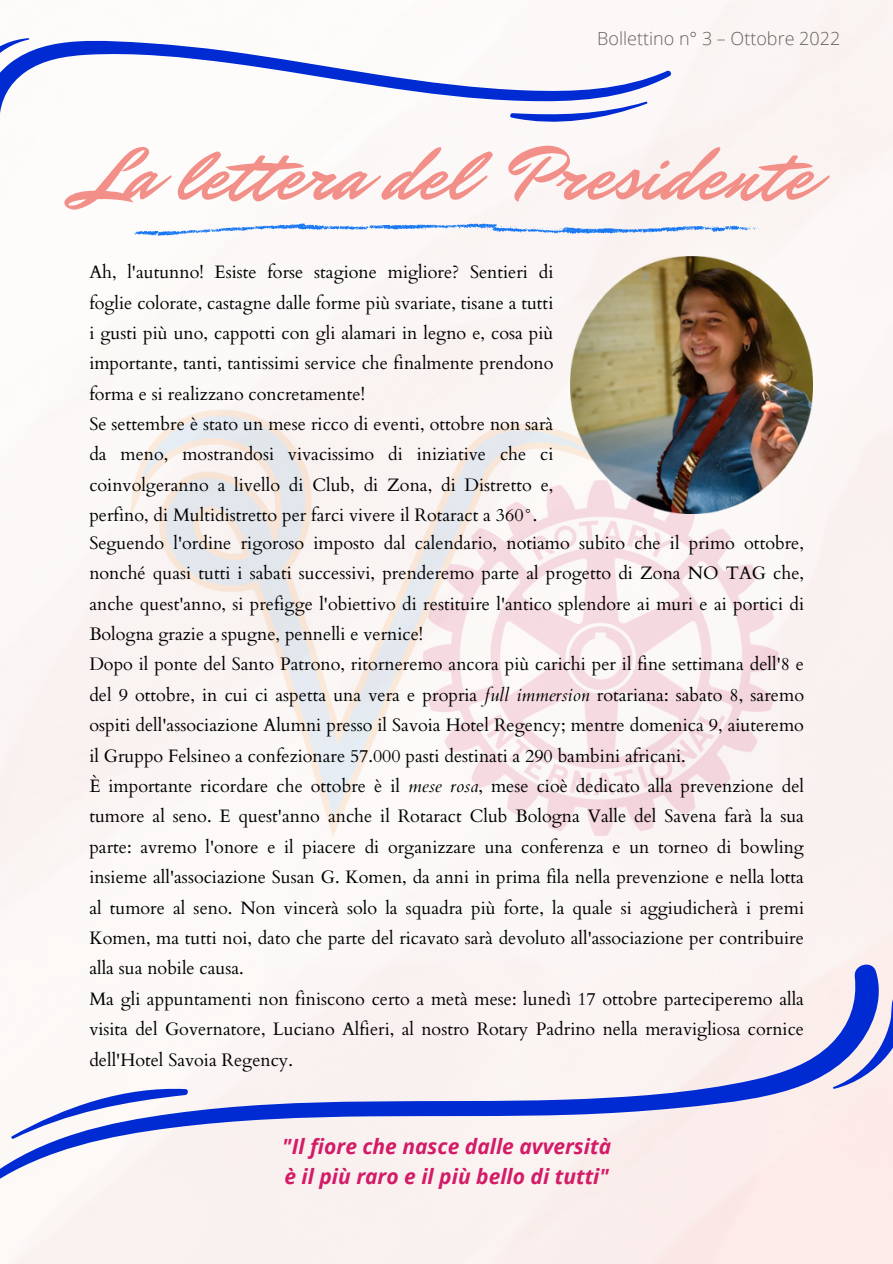
<style>
.page{position:relative;width:893px;height:1264px;background:#fff}
.page>*{position:absolute;margin:0;border:0;box-sizing:border-box;transform-origin:0 0}
.t1{font:76.5px "Mr Dafoe";color:#f28f88}
.t2{font:italic 700 21px/29.2px "Open Sans";color:#d31b67}
.t3{font:18px/30.3px "Cardo";color:#000;text-align:justify}
.t4{font:300 18px "Open Sans";color:#65625d}
.s1{font-style:italic}
</style>
<div class="page">
<div style="left:0;top:0;width:892px;height:1263px;background:#faf5f3"></div>
<svg style="left:0;top:27px;width:673px;height:145px"></svg>
<svg style="left:508px;top:93px;width:140px;height:40px"></svg>
<svg style="left:0;top:34px;width:30px;height:73px"></svg>
<img style="left:114px;top:299px;width:665px;height:659px">
<svg style="left:0;top:958px;width:892px;height:228px;fill:#faf2f1"></svg>
<svg style="left:7px;top:1079px;width:185px;height:60px"></svg>
<svg style="left:823px;top:989px;width:69px;height:100px;background:#9ba3e1"></svg>
<svg style="left:134px;top:223px;width:625px;height:13px"></svg>
<img style="left:570px;top:256px;width:242px;height:257px">
<p class="t4" style="left:597px;top:25px;width:244px">Bollettino n° 3 – Ottobre 2022</p>
<p class="t1" style="left:81px;top:123px;width:733px">La let era del Presidente</p>
<p class="t3" style="left:89px;top:257px;width:465px">Ah, l'autunno! Esiste forse stagione migliore? Sentieri di foglie colorate, castagne dalle forme più svariate, tisane a tutti i gusti più uno, cappotti con gli alamari in legno e, cosa più importante, tanti, tantissimi service che finalmente prendono forma e si realizzano concretamente!</p>
<p class="t3" style="left:89px;top:409px;width:465px">Se settembre è stato un mese ricco di eventi, ottobre non sarà da meno, mostrandosi vivacissimo di iniziative che ci coinvolgeranno a livello di Club, di Zona, di Distretto e, perfino, di Multidistretto per farci vivere il Rotaract a 360°.</p>
<p class="t3" style="left:89px;top:528px;width:716px">Seguendo l'ordine rigoroso imposto dal calendario, notiamo subito che il primo ottobre, nonché quasi tutti i sabati successivi, prenderemo parte al progetto di Zona NO TAG che, anche quest'anno, si prefigge l'obiettivo di restituire l'antico splendore ai muri e ai portici di Bologna grazie a spugne, pennelli e vernice!</p>
<h1 class="t3" style="left:89px;top:649px;width:716px">Dopo il ponte del Santo Patrono, ritorneremo ancora più carichi per il fine settimana dell'8 e del 9 ottobre, in cui ci aspetta una vera e propria <span class="s1">full immersion</span> rotariana: sabato 8, saremo ospiti dell'associazione Alumni presso il Savoia Hotel Regency; mentre domenica 9, aiuteremo il Gruppo Felsineo a confezionare 57.000 pasti destinati a 290 bambini africani.</h1>
<p class="t3" style="left:89px;top:771px;width:716px">È importante ricordare che ottobre è il <span class="s1">mese rosa</span>, mese cioè dedicato alla prevenzione del tumore al seno. E quest'anno anche il Rotaract Club Bologna Valle del Savena farà la sua parte: avremo l'onore e il piacere di organizzare una conferenza e un torneo di bowling insieme all'associazione Susan G. Komen, da anni in prima fila nella prevenzione e nella lotta al tumore al seno. Non vincerà solo la squadra più forte, la quale si aggiudicherà i premi Komen, ma tutti noi, dato che parte del ricavato sarà devoluto all'associazione per contribuire alla sua nobile causa.</p>
<p class="t3" style="left:89px;top:983px;width:716px">Ma gli appuntamenti non finiscono certo a metà mese: lunedì 17 ottobre parteciperemo alla visita del Governatore, Luciano Alfieri, al nostro Rotary Padrino nella meravigliosa cornice dell'Hotel Savoia Regency.</p>
<p class="t2" style="left:282px;top:1131px;width:330px">"Il fiore che nasce dalle avversità è il più raro e il più bello di tutti"</p>
</div>
